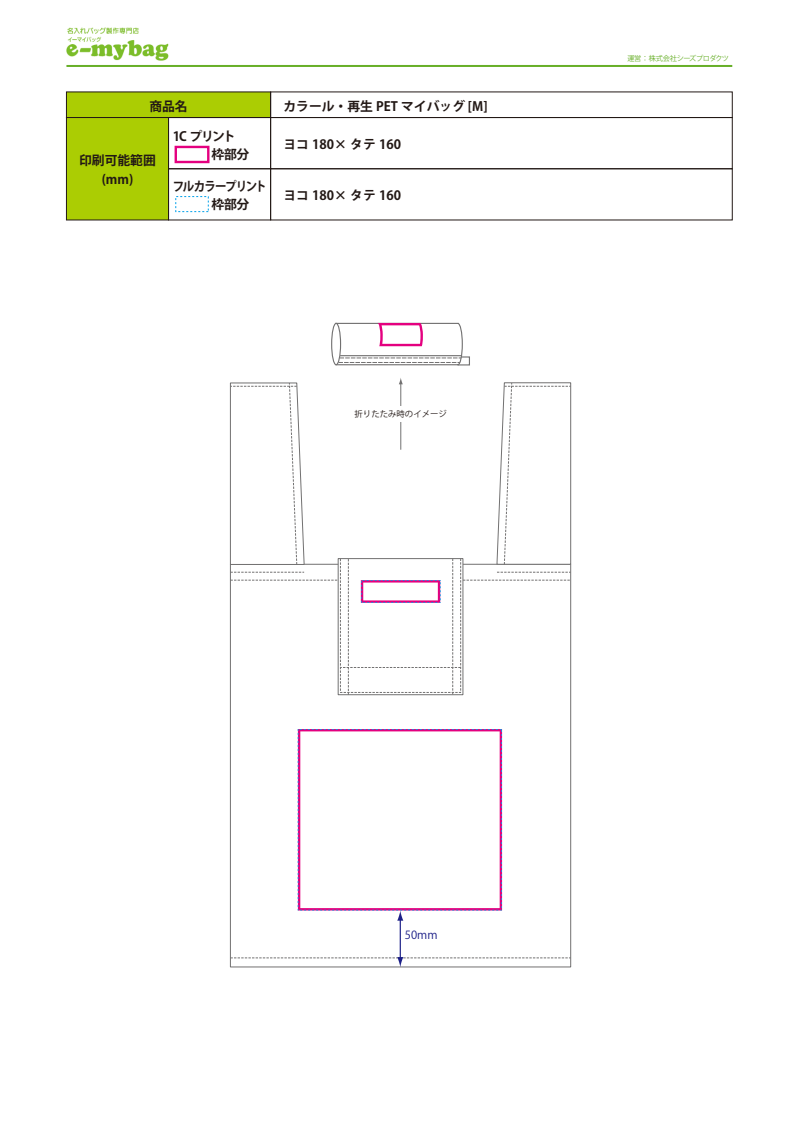
<style>
.page{position:relative;width:794px;height:1123px;background:#fff}
.page>*{position:absolute;margin:0;border:0;box-sizing:border-box;transform-origin:0 0}
.t1{font:700 12.8px/19.2px "Koz Go Pro";color:#221815;text-align:center}
.t2{font:700 12.8px/18.4px "Koz Go Pro";letter-spacing:-.085em;color:#221815;scale:.9 1}
.t3{font:700 12.8px/18.4px "Koz Go Pro";letter-spacing:-.075em;color:#221815}
.t4{font:11.2px "Koz Go Pro";color:#1d2088}
.t5{font:8.4px "Koz Go Pro";color:#221815}
.t6{font:7.2px "Koz Go Pro";letter-spacing:-.045em;color:#67af28}
.s1{font-weight:800;font-size:19.2px;color:#e4007f}
.s2{font-weight:800;font-size:19.2px;color:#00a0e9}
</style>
<div class="page">
<div style="left:230px;top:564px;width:341px;height:403px;background:#fff;border:1px solid #727171"></div>
<div style="left:457px;top:356px;width:13px;height:9px;background:#fff;border:1px solid #727171"></div>
<svg style="left:332px;top:323px;width:8px;height:42px"></svg>
<div style="left:331px;top:323px;width:10px;height:42px;border:1px solid #727171;border-radius:50%"></div>
<svg style="left:335px;top:322px;width:128px;height:44px"></svg>
<svg style="left:298px;top:729px;width:204px;height:181px"></svg>
<svg style="left:230px;top:378px;width:341px;height:316px"></svg>
<hr style="left:400px;top:918px;width:1px;height:41px;background:#1d2088">
<svg style="left:230px;top:957px;width:340px;height:10px"></svg>
<svg style="left:397px;top:910px;width:6px;height:10px"></svg>
<div style="left:66px;top:91px;width:205px;height:27px;background:#abcd03"></div>
<div style="left:168px;top:117px;width:103px;height:52px;border:1px solid #221815"></div>
<div style="left:66px;top:117px;width:103px;height:103px;background:#abcd03;border:1px solid #221815"></div>
<div style="left:270px;top:117px;width:462px;height:52px;border:1px solid #221815"></div>
<div style="left:168px;top:168px;width:103px;height:52px;border:1px solid #221815"></div>
<div style="left:270px;top:168px;width:462px;height:52px;border:1px solid #221815"></div>
<div style="left:175px;top:146px;width:34px;height:17px;border:2px solid #e4007f"></div>
<img style="left:66px;top:27px;width:102px;height:34px">
<hr style="left:66px;top:65px;width:666px;height:2px;background:#67af28">
<p class="t1" style="left:149px;top:97px;width:40px">商品名</p>
<p class="t1" style="left:79px;top:151px;width:78px">印刷可能範囲(mm)</p>
<p class="t3" style="left:173px;top:128px;width:78px">1C プリント<span class="s1">　</span> 枠部分</p>
<p class="t2" style="left:173px;top:178px;width:106px">フルカラープリント<span class="s2">　</span> 枠部分</p>
<p class="t1" style="left:283px;top:97px;width:206px">カラール・再生 PET マイバッグ [M]</p>
<p class="t1" style="left:283px;top:135px;width:119px">ヨコ 180× タテ 160</p>
<p class="t1" style="left:283px;top:186px;width:119px">ヨコ 180× タテ 160</p>
<p class="t5" style="left:354px;top:409px;width:94px">折りたたみ時のイメージ</p>
<p class="t6" style="left:627px;top:54px;width:103px">運営：株式会社シーズプロダクツ</p>
<p class="t4" style="left:405px;top:927px;width:34px">50mm</p>
</div>
